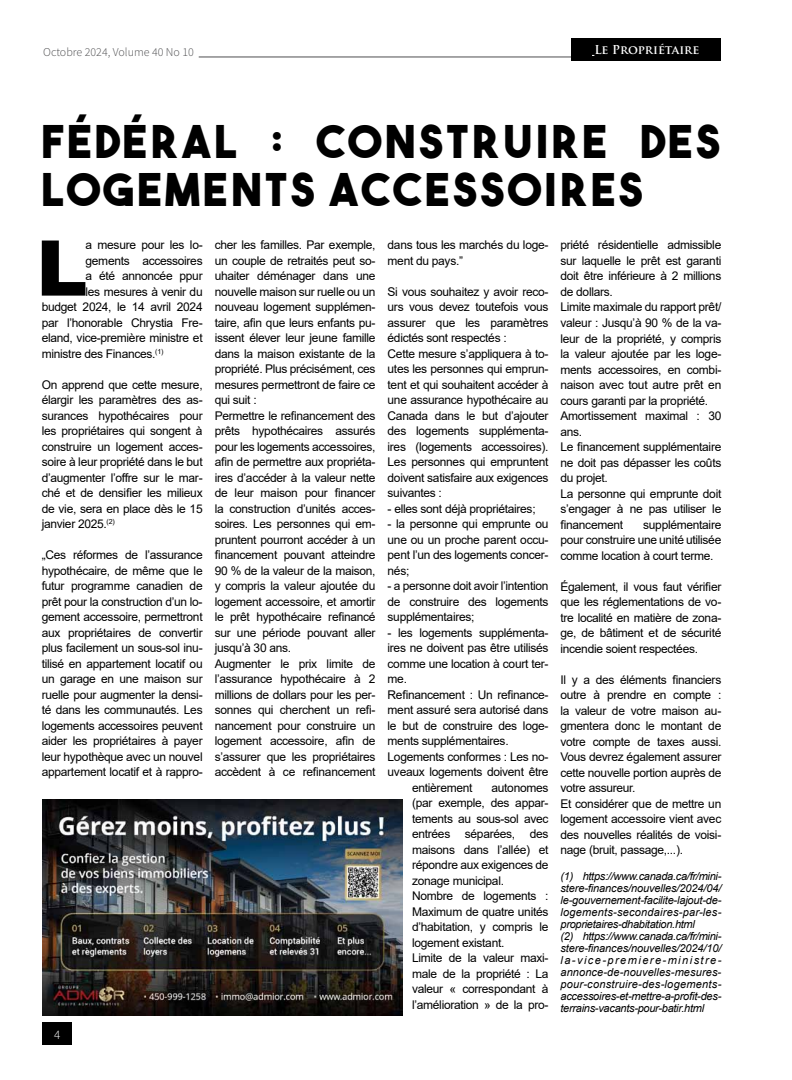
<style>
.page{position:relative;width:792px;height:1080px;background:#fff}
.page>*{position:absolute;margin:0;border:0;box-sizing:border-box;transform-origin:0 0}
.t1{font:900 77px "Arial";color:#000}
.t2{font:45px/48px "The Bold Font";letter-spacing:.075em;color:#000}
.t3{font:300 13px "Source Sans Pro";color:#fff}
.t4{font:12px/15.5px "Arial";letter-spacing:-.025em;color:#000;text-align:justify}
.t5{font:300 12px "Source Sans Pro";color:#4d4d4f}
.t6{font:700 12px "Trajan Pro";color:#fff}
.t7{font:italic 11px/12px "Arial";letter-spacing:-.015em;color:#000}
</style>
<div class="page">
<img style="left:42px;top:800px;width:360px;height:216px">
<hr style="left:199px;top:57px;width:384px;height:1px;background:#4d4d4f">
<div style="left:42px;top:1023px;width:30px;height:22px;background:#000"></div>
<div style="left:571px;top:39px;width:150px;height:22px;background:#000"></div>
<p class="t5" style="left:43px;top:44px;width:152px">Octobre 2024, Volume 40 No 10</p>
<p class="t6" style="left:594px;top:42px;width:107px">Le Propriétaire</p>
<h2 class="t2" style="left:41px;top:117px;width:681px">FÉDÉRAL : CONSTRUIRE DES<br>LOGEMENTS ACCESSOIRES</h2>
<h1 class="t1" style="left:36px;top:212px;width:53px">L</h1>
<p class="t4" style="left:86px;top:237px;width:119px">a mesure pour les lo-</p>
<p class="t4" style="left:86px;top:253px;width:119px">gements accessoires</p>
<p class="t4" style="left:86px;top:268px;width:119px">a été annoncée ppur</p>
<p class="t4" style="left:86px;top:284px;width:119px">les mesures à venir du</p>
<p class="t4" style="left:42px;top:299px;width:162px">budget 2024, le 14 avril 2024</p>
<p class="t4" style="left:42px;top:315px;width:162px">par l’honorable Chrystia Fre-</p>
<p class="t4" style="left:42px;top:330px;width:162px">eland, vice-première ministre et</p>
<p class="t4" style="left:42px;top:346px;width:123px">ministre des Finances.<sup>(1)</sup></p>
<p class="t4" style="left:42px;top:377px;width:162px">On apprend que cette mesure, élargir les paramètres des as&shy;surances hypothécaires pour les propriétaires qui songent à construire un logement acces&shy;soire à leur propriété dans le but d’augmenter l’offre sur le mar&shy;ché et de densifier les milieux de vie, sera en place dès le 15 janvier 2025.<sup>(2)</sup></p>
<p class="t4" style="left:42px;top:547px;width:162px">„Ces réformes de l’assurance hypothécaire, de même que le futur programme canadien de prêt pour la construction d’un lo&shy;gement accessoire, permettront aux propriétaires de convertir plus facilement un sous‑sol inu&shy;tilisé en appartement locatif ou un garage en une maison sur ruelle pour augmenter la densi&shy;té dans les communautés. Les logements accessoires peuvent aider les propriétaires à payer leur hypothèque avec un nouvel appartement locatif et à rappro-</p>
<p class="t3" style="left:54px;top:1027px;width:8px">4</p>
<p class="t4" style="left:215px;top:237px;width:162px;text-align:left">cher les familles. Par exemple, un couple de retraités peut so&shy;uhaiter déménager dans une nouvelle maison sur ruelle ou un nouveau logement supplémen&shy;taire, afin que leurs enfants pu&shy;issent élever leur jeune famille dans la maison existante de la propriété. Plus précisément, ces mesures permettront de faire ce qui suit :<br>Permettre le refinancement des prêts hypothécaires assurés pour les logements accessoires, afin de permettre aux propriéta&shy;ires d’accéder à la valeur nette de leur maison pour financer la construction d’unités acces&shy;soires. Les personnes qui em&shy;pruntent pourront accéder à un financement pouvant atteindre<br>90 % de la valeur de la maison, y compris la valeur ajoutée du logement accessoire, et amortir le prêt hypothécaire refinancé sur une période pouvant aller jusqu’à 30 ans.<br>Augmenter le prix limite de l’assurance hypothécaire à 2 millions de dollars pour les per&shy;sonnes qui cherchent un refi&shy;nancement pour construire un logement accessoire, afin de s’assurer que les propriétaires accèdent à ce refinancement</p>
<p class="t4" style="left:388px;top:237px;width:162px">dans tous les marchés du loge&shy;ment du pays.”</p>
<p class="t4" style="left:388px;top:284px;width:162px;text-align:left">Si vous souhaitez y avoir reco&shy;urs vous devez toutefois vous assurer que les paramètres édictés sont respectés :<br>Cette mesure s’appliquera à to&shy;utes les personnes qui emprun&shy;tent et qui souhaitent accéder à une assurance hypothécaire au<br>Canada dans le but d’ajouter des logements supplémenta&shy;ires (logements accessoires).<br>Les personnes qui empruntent doivent satisfaire aux exigences suivantes :</p>
<p class="t4" style="left:388px;top:501px;width:150px">- elles sont déjà propriétaires;</p>
<p class="t4" style="left:388px;top:516px;width:162px">- la personne qui emprunte ou une ou un proche parent occu&shy;pent l’un des logements concer&shy;nés;</p>
<p class="t4" style="left:388px;top:578px;width:162px">- a personne doit avoir l’intention de construire des logements supplémentaires;</p>
<p class="t4" style="left:388px;top:625px;width:162px">- les logements supplémenta-</p>
<p class="t4" style="left:388px;top:640px;width:162px">ires ne doivent pas être utilisés</p>
<p class="t4" style="left:388px;top:656px;width:162px">comme une location à court ter-</p>
<p class="t4" style="left:388px;top:671px;width:21px">me.</p>
<p class="t4" style="left:388px;top:687px;width:162px">Refinancement : Un refinance-</p>
<p class="t4" style="left:388px;top:702px;width:162px">ment assuré sera autorisé dans</p>
<p class="t4" style="left:388px;top:718px;width:162px">le but de construire des loge-</p>
<p class="t4" style="left:388px;top:733px;width:123px">ments supplémentaires.</p>
<p class="t4" style="left:388px;top:749px;width:162px">Logements conformes : Les no-</p>
<p class="t4" style="left:388px;top:764px;width:162px">uveaux logements doivent être</p>
<p class="t4" style="left:412px;top:780px;width:62px">entièrement</p>
<p class="t4" style="left:412px;top:780px;width:138px;text-align:left;text-indent:79px">autonomes (par exemple, des appar&shy;tements au sous-sol avec entrées séparées, des maisons dans l’allée) et répondre aux exigences de zonage municipal.<br>Nombre de logements :<br>Maximum de quatre unités d’habitation, y compris le logement existant.<br>Limite de la valeur maxi&shy;male de la propriété : La valeur « correspondant à l’amélioration » de la pro-</p>
<p class="t4" style="left:560px;top:237px;width:162px;text-align:left">priété résidentielle admissible sur laquelle le prêt est garanti doit être inférieure à 2 millions de dollars.<br>Limite maximale du rapport prêt/ valeur : Jusqu’à 90 % de la va&shy;leur de la propriété, y compris la valeur ajoutée par les loge&shy;ments accessoires, en combi&shy;naison avec tout autre prêt en cours garanti par la propriété.<br>Amortissement maximal : 30 ans.<br>Le financement supplémentaire ne doit pas dépasser les coûts du projet.<br>La personne qui emprunte doit s’engager à ne pas utiliser le financement</p>
<p class="t4" style="left:560px;top:517px;width:162px;text-indent:83px">supplémentaire pour construire une unité utilisée comme location à court terme.</p>
<p class="t4" style="left:560px;top:579px;width:162px">Également, il vous faut vérifier que les réglementations de vo&shy;tre localité en matière de zona&shy;ge, de bâtiment et de sécurité incendie soient respectées.</p>
<p class="t4" style="left:560px;top:672px;width:162px;text-align:left">Il y a des éléments financiers outre à prendre en compte : la valeur de votre maison au&shy;gmentera donc le montant de votre compte de taxes aussi.<br>Vous devrez également assurer cette nouvelle portion auprès de votre assureur.<br>Et considérer que de mettre un logement accessoire vient avec des nouvelles réalités de voisi&shy;nage (bruit, passage,...).</p>
<p class="t7" style="left:561px;top:870px;width:162px">(1) https://www.canada.ca/fr/mini&shy;stere-finances/nouvelles/2024/04/ le-gouvernement-facilite-lajout-de&shy;logements-secondaires-par-les&shy;proprietaires-dhabitation.html<br>(2) https://www.canada.ca/fr/mini&shy;stere-finances/nouvelles/2024/10/ la-vice-premiere-ministre&shy;annonce-de-nouvelles-mesures&shy;pour-construire-des-logements&shy;accessoires-et-mettre-a-profit-des&shy;terrains-vacants-pour-batir.html</p>
</div>
